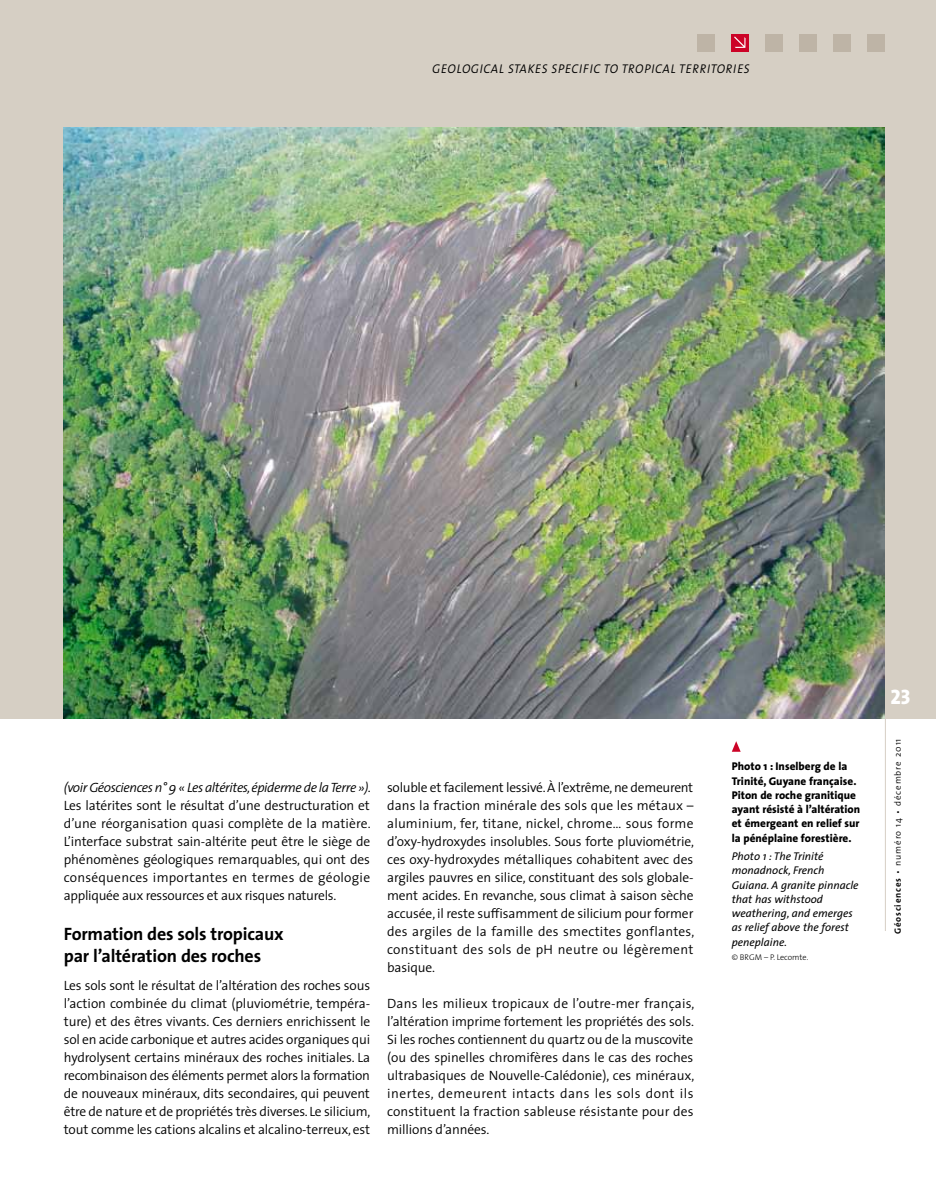
<style>
.page{position:relative;width:936px;height:1191px;background:#fff}
.page>*{position:absolute;margin:0;border:0;box-sizing:border-box;transform-origin:0 0}
.t1{font:21px "The Sans Extra Bold Caps";color:#fff}
.t2{font:700 18px/21.6px "The Sans";letter-spacing:-.01em;color:#000}
.t3{font:italic 16.5px "The Sans Light Caps";color:#000;scale:.9 1}
.t4{font:300 13.5px/18px "The Sans";letter-spacing:-.01em;color:#000;text-align:justify}
.t5{font:800 11.25px/14.2px "The Sans";color:#000}
.t6{font:italic 11.25px/14.2px "The Sans";color:#000}
.t7{font:300 9px "The Sans";letter-spacing:.1em;color:#000}
.t8{font:300 8.25px "The Sans";color:#000}
.s1{font-style:italic}
.s2{font-weight:700}
</style>
<div class="page">
<div style="left:0;top:0;width:935px;height:719px;background:#d6cfc4"></div>
<div style="left:765px;top:34px;width:17px;height:17px;background:#beb4a6"></div>
<div style="left:697px;top:34px;width:17px;height:17px;background:#beb4a6"></div>
<svg style="left:731px;top:34px;width:18px;height:18px"></svg>
<div style="left:799px;top:34px;width:17px;height:17px;background:#beb4a6"></div>
<div style="left:833px;top:34px;width:17px;height:17px;background:#beb4a6"></div>
<div style="left:867px;top:34px;width:17px;height:17px;background:#beb4a6"></div>
<hr style="left:884px;top:298px;width:1px;height:633px;background:#d6cfc4">
<img style="left:64px;top:128px;width:820px;height:591px">
<svg style="left:732px;top:741px;width:8px;height:10px"></svg>
<p class="t3" style="left:432px;top:53px;width:354px">geological stakes specific to tropical territories</p>
<p class="t4" style="left:64px;top:778px;width:308px"><span class="s1">(voir Géosciences n° 9 « Les altérites, épiderme de la Terre »)</span>.<br>Les latérites sont le résultat d’une destructuration et d’une réorganisation quasi complète de la matière.<br>L’interface substrat sain-altérite peut être le siège de phénomènes géologiques remarquables, qui ont des conséquences importantes en termes de géologie appliquée aux ressources et aux risques naturels.</p>
<h2 class="t2" style="left:64px;top:922px;width:221px">Formation des sols tropicaux par l’altération des roches</h2>
<p class="t4" style="left:64px;top:976px;width:308px">Les sols sont le résultat de l’altération des roches sous l’action combinée du climat (pluviométrie, tempéra&shy;ture) et des êtres vivants. Ces derniers enrichissent le sol en acide carbonique et autres acides organiques qui hydrolysent certains minéraux des roches initiales. La recombinaison des éléments permet alors la formation de nouveaux minéraux, dits secondaires, qui peuvent être de nature et de propriétés très diverses. Le silicium, tout comme les cations alcalins et alcalino-terreux, est</p>
<p class="t4" style="left:387px;top:778px;width:308px">soluble et facilement lessivé. À l’extrême, ne demeurent dans la fraction minérale des sols que les métaux – aluminium, fer, titane, nickel, chrome… sous forme d’oxy-hydroxydes insolubles. Sous forte pluviométrie, ces oxy-hydroxydes métalliques cohabitent avec des argiles pauvres en silice, constituant des sols globale&shy;ment acides. En revanche, sous climat à saison sèche accusée, il reste suffisamment de silicium pour former des argiles de la famille des smectites gonflantes, constituant des sols de pH neutre ou légèrement basique.</p>
<p class="t4" style="left:387px;top:994px;width:309px">Dans les milieux tropicaux de l’outre-mer français, l’altération imprime fortement les propriétés des sols.<br>Si les roches contiennent du quartz ou de la muscovite (ou des spinelles chromifères dans le cas des roches ultrabasiques de Nouvelle-Calédonie), ces minéraux, inertes, demeurent intacts dans les sols dont ils constituent la fraction sableuse résistante pour des millions d’années.</p>
<p class="t5" style="left:731px;top:759px;width:130px">Photo 1 : Inselberg de la<br>Trinité, Guyane française.<br>Piton de roche granitique ayant résisté à l’altération et émergeant en relief sur la pénéplaine forestière.</p>
<p class="t6" style="left:731px;top:848px;width:128px">Photo 1 : The Trinité monadnock, French<br>Guiana. A granite pinnacle that has withstood weathering, and emerges as relief above the forest peneplaine.</p>
<p class="t8" style="left:731px;top:950px;width:78px">© BRGM – P. Lecomte.</p>
<h1 class="t1" style="left:890px;top:679px;width:22px">23</h1>
<p class="t7" style="left:890px;top:934px;width:197px;rotate:-90deg"><span class="s2">Géosciences</span> • numéro 14 • décembre 2011</p>
</div>
